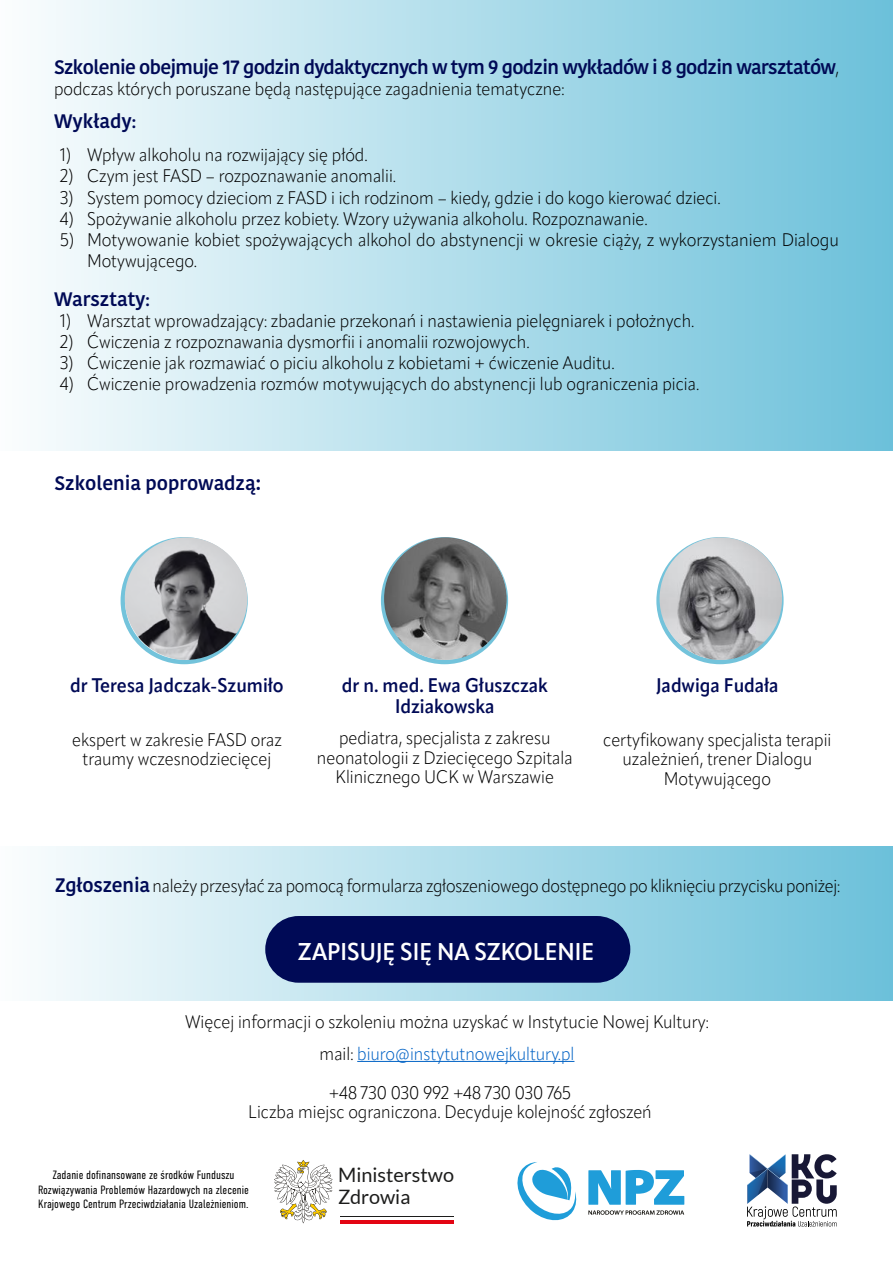
<style>
.page{position:relative;width:893px;height:1263px;background:#fff}
.page>*{position:absolute;margin:0;border:0;box-sizing:border-box;transform-origin:0 0}
.t1{font:600 24px "Apparat Semi Cond";color:#fff}
.t2{font:19.8px/22.2px "Lato";color:#1c1c1b}
.t3{font:600 19.5px "Kohinoor Bangla";letter-spacing:-.03em;color:#000a56}
.t4{font:600 19.5px/21px "Apparat Semi Cond";color:#000a56;text-align:center}
.t5{font:600 19.5px "Kohinoor Bangla";color:#000a56}
.t6{font:300 18px/19.4px "Apparat Semi Cond";color:#000;text-align:center}
.t7{font:300 12px/14.4px "DIN Condensed";color:#000;text-align:center}
.s1{font-family:"Apparat Semi Cond";font-weight:300;font-size:18px;color:#000}
.s2{font-family:"Apparat Semi Cond"}
.s3{font-family:"Kohinoor Bangla";font-weight:600;font-size:19.5px;color:#000a56}
.s4{color:#0062c5}
</style>
<div class="page">
<svg style="left:517px;top:1162px;width:60px;height:58px"></svg>
<svg style="left:588px;top:1170px;width:96px;height:45px"></svg>
<hr style="left:340px;top:1220px;width:113px;height:3px;background:#e30513">
<hr style="left:340px;top:1216px;width:113px;height:1px;background:#1c1c1b">
<svg style="left:274px;top:1160px;width:59px;height:63px"></svg>
<svg style="left:747px;top:1154px;width:90px;height:72px"></svg>
<div style="left:0;top:0;width:893px;height:450px;background:linear-gradient(to right,#fbfdfe,#6cc0da)"></div>
<div style="left:0;top:846px;width:893px;height:155px;background:linear-gradient(to right,#fbfdfe,#6cc0da)"></div>
<div style="left:121px;top:537px;width:127px;height:127px;border:4px solid #73c3db;border-radius:50%"></div>
<img style="left:125px;top:537px;width:122px;height:123px;border-radius:61px">
<div style="left:656px;top:537px;width:128px;height:127px;border:4px solid #73c3db;border-radius:50%"></div>
<img style="left:660px;top:537px;width:122px;height:123px;border-radius:61px">
<hr style="left:357px;top:1061px;width:217px;height:1px;background:#0062c5">
<img style="left:384px;top:537px;width:123px;height:123px;border-radius:61px">
<div style="left:265px;top:916px;width:365px;height:67px;background:#000a56;border-radius:33px"></div>
<p class="t3" style="left:54px;top:51px;width:786px">Szkolenie obejmuje 17 godzin dydaktycznych w tym 9 godzin wykładów i 8 godzin warsztatów<span class="s1">,</span></p>
<p class="t6" style="left:54px;top:80px;width:512px">podczas których poruszane będą następujące zagadnienia tematyczne:</p>
<p class="t5" style="left:54px;top:105px;width:84px">Wykłady<span class="s2">:</span></p>
<p class="t6" style="left:60px;top:146px;width:309px">1) Wpływ alkoholu na rozwijający się płód.</p>
<p class="t6" style="left:60px;top:167px;width:338px">2) Czym jest FASD – rozpoznawanie anomalii.</p>
<p class="t6" style="left:60px;top:188px;width:662px">3) System pomocy dzieciom z FASD i ich rodzinom – kiedy, gdzie i do kogo kierować dzieci.</p>
<p class="t6" style="left:60px;top:209px;width:589px">4) Spożywanie alkoholu przez kobiety. Wzory używania alkoholu. Rozpoznawanie.</p>
<p class="t6" style="left:87px;top:229px;width:753px;line-height:21px;text-align:left;text-indent:-27px">5) Motywowanie kobiet spożywających alkohol do abstynencji w okresie ciąży, z wykorzystaniem Dialogu<br>Motywującego.</p>
<p class="t5" style="left:54px;top:283px;width:97px">Warsztaty<span class="s2">:</span></p>
<p class="t6" style="left:60px;top:311px;width:636px">1) Warsztat wprowadzający: zbadanie przekonań i nastawienia pielęgniarek i położnych.</p>
<p class="t6" style="left:60px;top:332px;width:471px">2) Ćwiczenia z rozpoznawania dysmorfii i anomalii rozwojowych.</p>
<p class="t6" style="left:60px;top:353px;width:556px">3) Ćwiczenie jak rozmawiać o piciu alkoholu z kobietami + ćwiczenie Auditu.</p>
<p class="t6" style="left:60px;top:374px;width:641px">4) Ćwiczenie prowadzenia rozmów motywujących do abstynencji lub ograniczenia picia.</p>
<p class="t5" style="left:55px;top:467px;width:208px">Szkolenia poprowadzą:</p>
<p class="t4" style="left:70px;top:674px;width:215px">dr Teresa Jadczak-Szumiło</p>
<p class="t6" style="left:72px;top:730px;width:211px">ekspert w zakresie FASD oraz traumy wczesnodziecięcej</p>
<p class="t4" style="left:342px;top:674px;width:207px">dr n. med. Ewa Głuszczak<br>Idziakowska</p>
<p class="t6" style="left:317px;top:728px;width:257px">pediatra, specjalista z zakresu neonatologii z Dziecięcego Szpitala<br>Klinicznego UCK w Warszawie</p>
<p class="t4" style="left:656px;top:674px;width:124px">Jadwiga Fudała</p>
<p class="t6" style="left:603px;top:730px;width:230px">certyfikowany specjalista terapii uzależnień, trener Dialogu<br>Motywującego</p>
<p class="t6" style="left:55px;top:876px;width:786px"><span class="s3">Zgłoszenia</span> należy przesyłać za pomocą formularza zgłoszeniowego dostępnego po kliknięciu przycisku poniżej:</p>
<h1 class="t1" style="left:298px;top:937px;width:298px">ZAPISUJĘ SIĘ NA SZKOLENIE</h1>
<p class="t6" style="left:185px;top:1006px;width:525px;line-height:31.3px">Więcej informacji o szkoleniu można uzyskać w Instytucie Nowej Kultury: mail: <span class="s4">biuro@instytutnowejkultury.pl</span></p>
<p class="t6" style="left:248px;top:1083px;width:405px">+48 730 030 992 +48 730 030 765<br>Liczba miejsc ograniczona. Decyduje kolejność zgłoszeń</p>
<p class="t7" style="left:38px;top:1168px;width:212px">Zadanie dofinansowane ze środków Funduszu<br>Rozwiązywania Problemów Hazardowych na zlecenie<br>Krajowego Centrum Przeciwdziałania Uzależnieniom.</p>
<p class="t2" style="left:338px;top:1163px;width:118px">Ministerstwo<br>Zdrowia</p>
</div>
